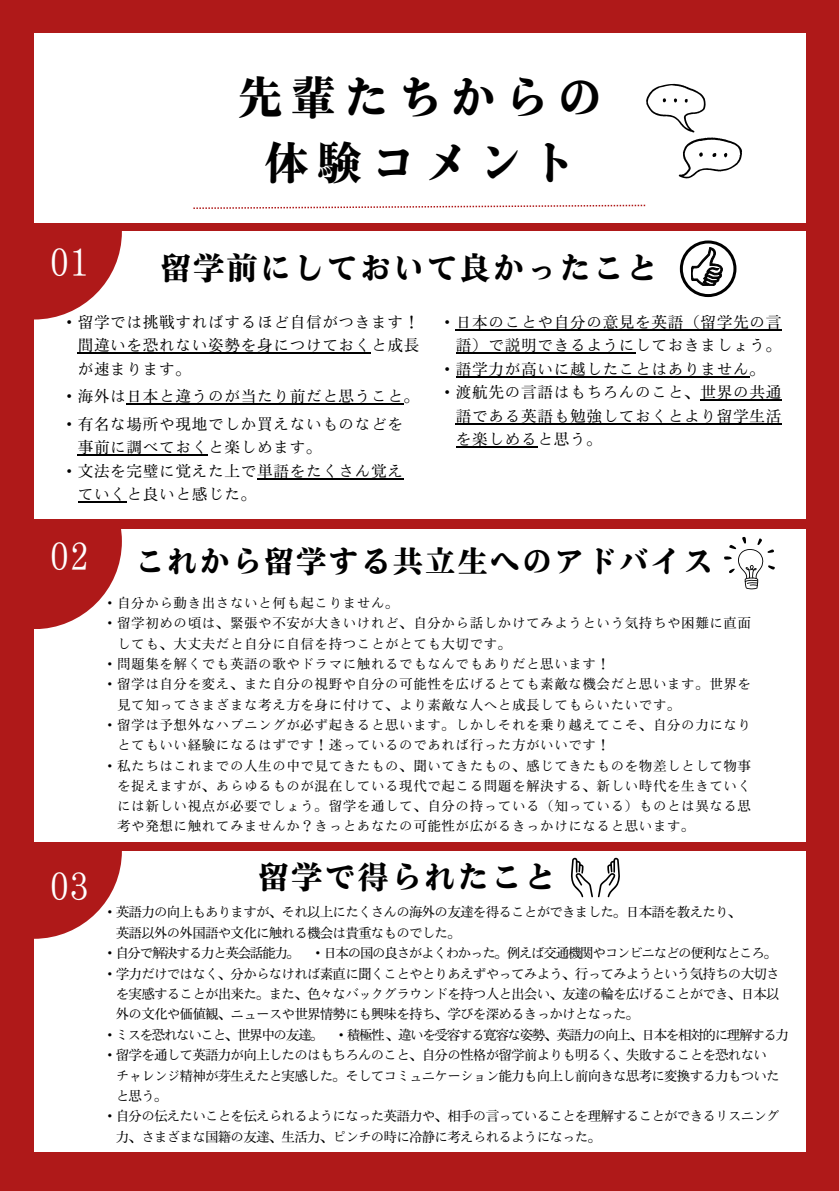
<style>
.page{position:relative;width:839px;height:1191px;background:#fff}
.page>*{position:absolute;margin:0;border:0;box-sizing:border-box;transform-origin:0 0}
.t1{font:46.4px/64.4px "Motoya Mincho Std W6";letter-spacing:.15em;color:#000;text-align:center}
.t2{font:36.4px "Motoya Mincho Std W3";color:#fff}
.t3{font:32px "Motoya Mincho Std W6";letter-spacing:.04em;color:#000}
.t4{font:31px "Motoya Mincho Std W6";letter-spacing:.04em;color:#000}
.t5{font:15.6px/23.6px "Motoya Mincho Std W3";letter-spacing:.04em;color:#000;text-align:justify}
.t6{font:13.6px "Motoya Mincho Std W3";letter-spacing:.04em;color:#000}
.t7{font:13.6px "Motoya Mincho Std W3";letter-spacing:-.065em;color:#000}
.t8{font:13.6px "Motoya Mincho Std W3";letter-spacing:-.105em;color:#000}
.t9{font:13.6px "Motoya Mincho Std W3";letter-spacing:-.1em;color:#000}
</style>
<div class="page">
<div style="left:0;top:0;width:838px;height:1191px;background:#af1919"></div>
<div style="left:34px;top:851px;width:771px;height:301px;background:#fff"></div>
<svg style="left:34px;top:851px;width:88px;height:88px"></svg>
<div style="left:34px;top:529px;width:771px;height:313px;background:#fff"></div>
<svg style="left:34px;top:529px;width:88px;height:100px"></svg>
<div style="left:34px;top:232px;width:771px;height:287px;background:#fff"></div>
<svg style="left:34px;top:231px;width:88px;height:89px"></svg>
<div style="left:34px;top:33px;width:771px;height:190px;background:#fff"></div>
<svg style="left:193px;top:205px;width:452px;height:4px"></svg>
<svg style="left:646px;top:84px;width:96px;height:94px"></svg>
<svg style="left:679px;top:240px;width:57px;height:57px"></svg>
<svg style="left:571px;top:857px;width:49px;height:41px"></svg>
<svg style="left:724px;top:537px;width:50px;height:52px"></svg>
<hr style="left:78px;top:353px;width:293px;height:1px;background:#000">
<hr style="left:127px;top:404px;width:277px;height:1px;background:#000">
<hr style="left:78px;top:455px;width:130px;height:1px;background:#000">
<hr style="left:257px;top:478px;width:147px;height:1px;background:#000">
<hr style="left:78px;top:502px;width:49px;height:1px;background:#000">
<hr style="left:456px;top:329px;width:326px;height:2px;background:#000">
<hr style="left:456px;top:353px;width:179px;height:1px;background:#000">
<hr style="left:456px;top:376px;width:293px;height:2px;background:#000">
<hr style="left:700px;top:400px;width:82px;height:1px;background:#000">
<hr style="left:456px;top:423px;width:326px;height:2px;background:#000">
<hr style="left:456px;top:447px;width:81px;height:1px;background:#000">
<p class="t2" style="left:51px;top:244px;width:39px">01</p>
<p class="t1" style="left:237px;top:66px;width:367px">先輩たちからの体験コメント</p>
<h1 class="t3" style="left:160px;top:252px;width:499px">留学前にしておいて良かったこと</h1>
<p class="t5" style="left:78px;top:310px;width:343px;text-indent:-16px">・留学では挑戦すればするほど自信がつきます！間違いを恐れない姿勢を身につけておくと成長が速まります。</p>
<p class="t5" style="left:61px;top:383px;width:359px;line-height:27.4px">・海外は日本と違うのが当たり前だと思うこと。・有名な場所や現地でしか買えないものなどを</p>
<p class="t5" style="left:78px;top:436px;width:245px">事前に調べておくと楽しめます。</p>
<p class="t5" style="left:61px;top:459px;width:343px">・文法を完璧に覚えた上で単語をたくさん覚え</p>
<p class="t5" style="left:78px;top:483px;width:180px">ていくと良いと感じた。</p>
<p class="t5" style="left:439px;top:310px;width:342px">・日本のことや自分の意見を英語（留学先の言</p>
<p class="t5" style="left:456px;top:334px;width:327px">語）で説明できるようにしておきましょう。</p>
<p class="t5" style="left:439px;top:357px;width:327px">・語学力が高いに越したことはありません。</p>
<p class="t5" style="left:439px;top:381px;width:343px">・渡航先の言語はもちろんのこと、世界の共通</p>
<p class="t5" style="left:456px;top:404px;width:327px">語である英語も勉強しておくとより留学生活</p>
<p class="t5" style="left:456px;top:428px;width:148px">を楽しめると思う。</p>
<p class="t2" style="left:51px;top:538px;width:39px">02</p>
<p class="t2" style="left:51px;top:868px;width:39px">03</p>
<p class="t4" style="left:135px;top:546px;width:580px">これから留学する共立生へのアドバイス</p>
<p class="t6" style="left:103px;top:596px;width:297px">・自分から動き出さないと何も起こりません。</p>
<p class="t6" style="left:103px;top:616px;width:648px">・留学初めの頃は、緊張や不安が大きいけれど、自分から話しかけてみようという気持ちや困難に直面</p>
<h2 class="t6" style="left:117px;top:637px;width:396px">しても、大丈夫だと自分に自信を持つことがとても大切です。</h2>
<h3 class="t6" style="left:103px;top:657px;width:508px">・問題集を解くでも英語の歌やドラマに触れるでもなんでもありだと思います！</h3>
<h3 class="t6" style="left:103px;top:677px;width:649px">・留学は自分を変え、また自分の視野や自分の可能性を広げるとても素敵な機会だと思います。世界を</h3>
<p class="t6" style="left:117px;top:698px;width:565px">見て知ってさまざまな考え方を身に付けて、より素敵な人へと成長してもらいたいです。</p>
<p class="t6" style="left:103px;top:718px;width:649px">・留学は予想外なハプニングが必ず起きると思います。しかしそれを乗り越えてこそ、自分の力になり</p>
<h2 class="t6" style="left:117px;top:738px;width:494px">とてもいい経験になるはずです！迷っているのであれば行った方がいいです！</h2>
<p class="t6" style="left:103px;top:759px;width:649px">・私たちはこれまでの人生の中で見てきたもの、聞いてきたもの、感じてきたものを物差しとして物事</p>
<p class="t6" style="left:117px;top:779px;width:635px">を捉えますが、あらゆるものが混在している現代で起こる問題を解決する、新しい時代を生きていく</p>
<p class="t6" style="left:117px;top:799px;width:635px">には新しい視点が必要でしょう。留学を通して、自分の持っている（知っている）ものとは異なる思</p>
<p class="t6" style="left:117px;top:820px;width:579px">考や発想に触れてみませんか？きっとあなたの可能性が広がるきっかけになると思います。</p>
<p class="t3" style="left:257px;top:861px;width:300px">留学で得られたこと</p>
<p class="t7" style="left:103px;top:905px;width:640px">・英語力の向上もありますが、それ以上にたくさんの海外の友達を得ることができました。日本語を教えたり、</p>
<p class="t7" style="left:116px;top:926px;width:346px">英語以外の外国語や文化に触れる機会は貴重なものでした。</p>
<p class="t9" style="left:103px;top:946px;width:675px">・自分で解決する力と英会話能力。 ・日本の国の良さがよくわかった。例えば交通機関やコンビニなどの便利なところ。</p>
<p class="t7" style="left:103px;top:967px;width:678px">・学力だけではなく、分からなければ素直に聞くことやとりあえずやってみよう、行ってみようという気持ちの大切さ</p>
<h2 class="t7" style="left:116px;top:987px;width:665px">を実感することが出来た。また、色々なバックグラウンドを持つ人と出会い、友達の輪を広げることができ、日本以</h2>
<p class="t7" style="left:116px;top:1007px;width:525px">外の文化や価値観、ニュースや世界情勢にも興味を持ち、学びを深めるきっかけとなった。</p>
<p class="t8" style="left:103px;top:1028px;width:685px">・ミスを恐れないこと、世界中の友達。 ・積極性、違いを受容する寛容な姿勢、英語力の向上、日本を相対的に理解する力</p>
<p class="t7" style="left:103px;top:1048px;width:665px">・留学を通して英語力が向上したのはもちろんのこと、自分の性格が留学前よりも明るく、失敗することを恐れない</p>
<p class="t7" style="left:116px;top:1069px;width:665px">チャレンジ精神が芽生えたと実感した。そしてコミュニケーション能力も向上し前向きな思考に変換する力もついた</p>
<p class="t7" style="left:116px;top:1089px;width:53px">と思う。</p>
<p class="t7" style="left:103px;top:1109px;width:678px">・自分の伝えたいことを伝えられるようになった英語力や、相手の言っていることを理解することができるリスニング</p>
<p class="t7" style="left:116px;top:1130px;width:487px">力、さまざまな国籍の友達、生活力、ピンチの時に冷静に考えられるようになった。</p>
</div>
